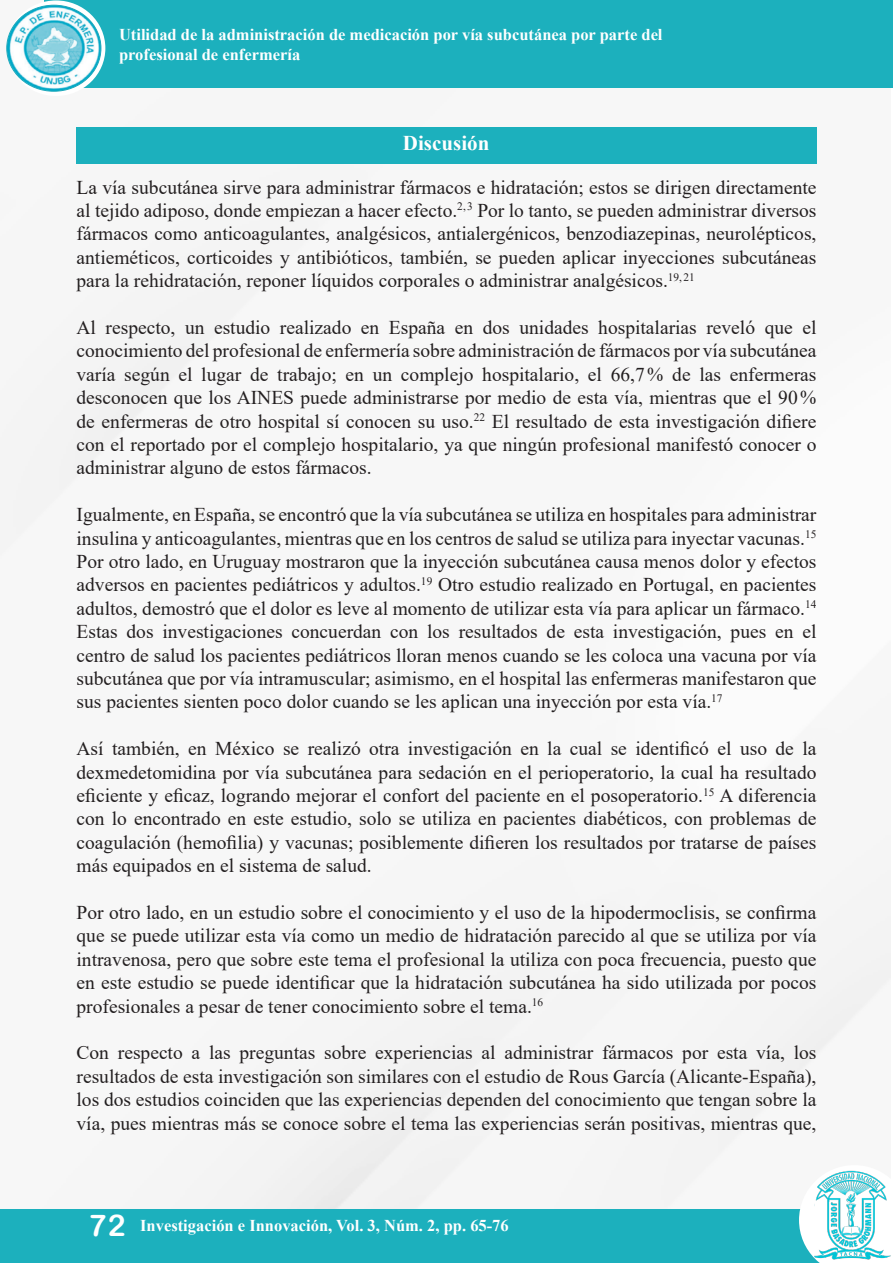
<style>
.page{position:relative;width:893px;height:1263px;background:#fff}
.page>*{position:absolute;margin:0;border:0;box-sizing:border-box;transform-origin:0 0}
.t1{font:700 21px "Times New Roman";color:#fff}
.t2{font:19.5px/23.4px "Times New Roman";color:#231f20;text-align:justify}
.t3{font:700 16.5px/19.8px "Times New Roman";color:#fff}
.s1{font-family:"Arial Rounded MT Bold";font-weight:400;font-size:30px}
</style>
<div class="page">
<img style="left:0;top:40px;width:891px;height:1169px">
<div style="left:0;top:1209px;width:870px;height:54px;background:#1cb0bd"></div>
<svg style="left:799px;top:1165px;width:92px;height:87px"></svg>
<div style="left:44px;top:0;width:848px;height:88px;background:#1cb0bd"></div>
<svg style="left:7px;top:0;width:98px;height:96px"></svg>
<img style="left:7px;top:5px;width:94px;height:86px">
<img style="left:809px;top:1168px;width:82px;height:95px">
<div style="left:76px;top:128px;width:740px;height:36px;background:#1cb0bd"></div>
<p class="t3" style="left:119px;top:24px;width:545px">Utilidad de la administración de medicación por vía subcutánea por parte del profesional de enfermería</p>
<p class="t1" style="left:403px;top:128px;width:88px">Discusión</p>
<p class="t2" style="left:77px;top:175px;width:741px">La vía subcutánea sirve para administrar fármacos e hidratación; estos se dirigen directamente al tejido adiposo, donde empiezan a hacer efecto.<sup>2,3</sup> Por lo tanto, se pueden administrar diversos fármacos como anticoagulantes, analgésicos, antialergénicos, benzodiazepinas, neurolépticos, antieméticos, corticoides y antibióticos, también, se pueden aplicar inyecciones subcutáneas para la rehidratación, reponer líquidos corporales o administrar analgésicos.<sup>19,21</sup></p>
<p class="t2" style="left:77px;top:315px;width:741px">Al respecto, un estudio realizado en España en dos unidades hospitalarias reveló que el conocimiento del profesional de enfermería sobre administración de fármacos por vía subcutánea varía según el lugar de trabajo; en un complejo hospitalario, el 66,7% de las enfermeras desconocen que los AINES puede administrarse por medio de esta vía, mientras que el 90% de enfermeras de otro hospital sí conocen su uso.<sup>22</sup> El resultado de esta investigación difiere con el reportado por el complejo hospitalario, ya que ningún profesional manifestó conocer o administrar alguno de estos fármacos.</p>
<p class="t2" style="left:77px;top:502px;width:741px">Igualmente, en España, se encontró que la vía subcutánea se utiliza en hospitales para administrar insulina y anticoagulantes, mientras que en los centros de salud se utiliza para inyectar vacunas.<sup>15<br></sup>Por otro lado, en Uruguay mostraron que la inyección subcutánea causa menos dolor y efectos adversos en pacientes pediátricos y adultos.<sup>19</sup> Otro estudio realizado en Portugal, en pacientes adultos, demostró que el dolor es leve al momento de utilizar esta vía para aplicar un fármaco.<sup>14<br></sup>Estas dos investigaciones concuerdan con los resultados de esta investigación, pues en el centro de salud los pacientes pediátricos lloran menos cuando se les coloca una vacuna por vía subcutánea que por vía intramuscular; asimismo, en el hospital las enfermeras manifestaron que sus pacientes sienten poco dolor cuando se les aplican una inyección por esta vía.<sup>17</sup></p>
<p class="t2" style="left:77px;top:736px;width:741px">Así también, en México se realizó otra investigación en la cual se identificó el uso de la dexmedetomidina por vía subcutánea para sedación en el perioperatorio, la cual ha resultado eficiente y eficaz, logrando mejorar el confort del paciente en el posoperatorio.<sup>15</sup> A diferencia con lo encontrado en este estudio, solo se utiliza en pacientes diabéticos, con problemas de coagulación (hemofilia) y vacunas; posiblemente difieren los resultados por tratarse de países más equipados en el sistema de salud.</p>
<p class="t2" style="left:77px;top:900px;width:741px">Por otro lado, en un estudio sobre el conocimiento y el uso de la hipodermoclisis, se confirma que se puede utilizar esta vía como un medio de hidratación parecido al que se utiliza por vía intravenosa, pero que sobre este tema el profesional la utiliza con poca frecuencia, puesto que en este estudio se puede identificar que la hidratación subcutánea ha sido utilizada por pocos profesionales a pesar de tener conocimiento sobre el tema.<sup>16</sup></p>
<p class="t2" style="left:77px;top:1040px;width:741px">Con respecto a las preguntas sobre experiencias al administrar fármacos por esta vía, los resultados de esta investigación son similares con el estudio de Rous García (Alicante-España), los dos estudios coinciden que las experiencias dependen del conocimiento que tengan sobre la vía, pues mientras más se conoce sobre el tema las experiencias serán positivas, mientras que,</p>
<p class="t3" style="left:88px;top:1215px;width:422px"><span class="s1">72</span> Investigación e Innovación, Vol. 3, Núm. 2, pp. 65-76</p>
</div>
